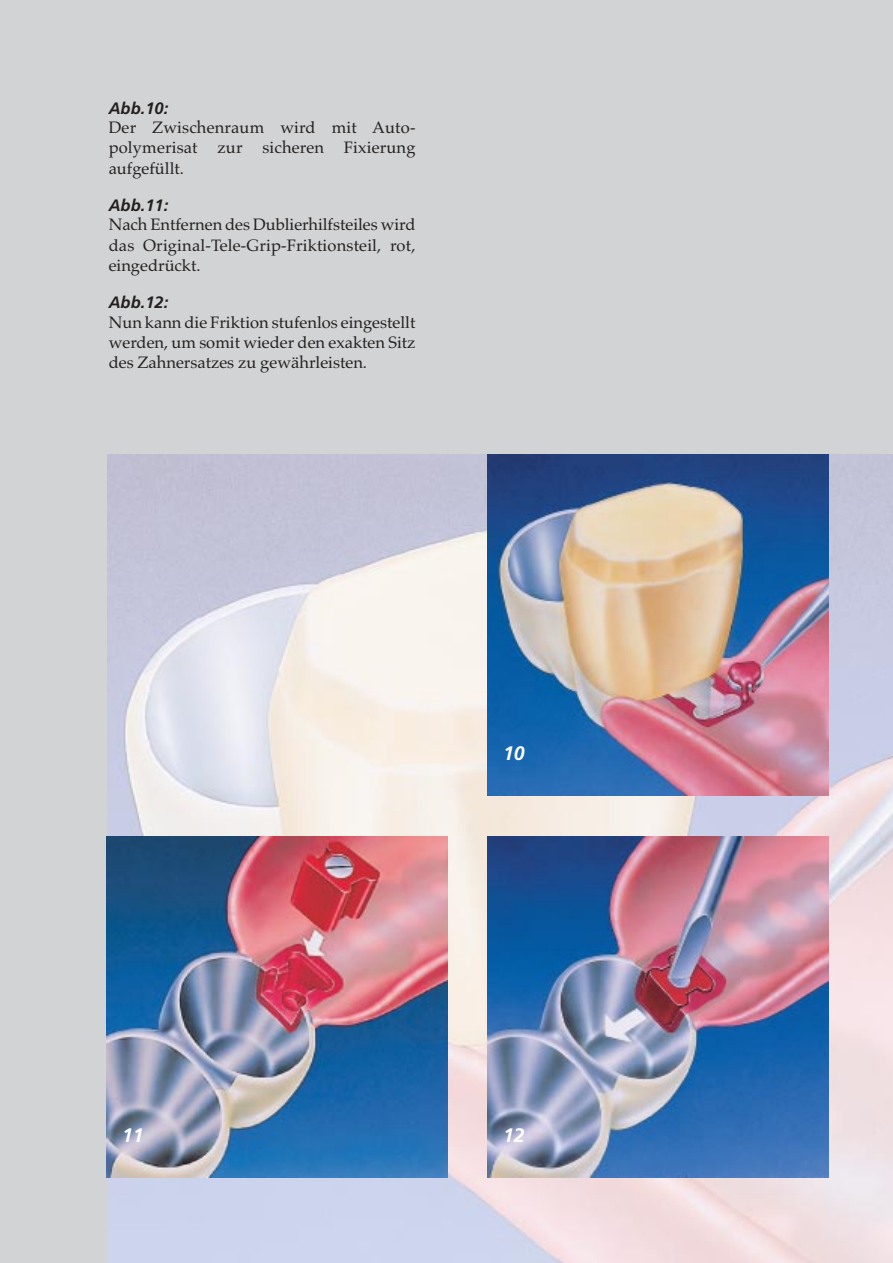
<style>
.page{position:relative;width:893px;height:1263px;background:#fff}
.page>*{position:absolute;margin:0;border:0;box-sizing:border-box;transform-origin:0 0}
.t1{font:italic 700 19.5px "Frutiger";color:#fff}
.t2{font:16.5px/20.1px "Palatino";color:#231f1f;text-align:justify}
.t3{font:italic 700 16.5px "Frutiger";color:#231f1f}
</style>
<div class="page">
<div style="left:1px;top:0;width:891px;height:1263px;background:#d1d3d5"></div>
<img style="left:107px;top:455px;width:785px;height:808px">
<img style="left:488px;top:455px;width:340px;height:340px">
<img style="left:488px;top:837px;width:340px;height:340px">
<img style="left:107px;top:837px;width:340px;height:340px">
<p class="t3" style="left:109px;top:101px;width:61px">Abb.10:</p>
<p class="t2" style="left:109px;top:120px;width:308px">Der Zwischenraum wird mit Auto&shy;polymerisat zur sicheren Fixierung aufgefüllt.</p>
<p class="t3" style="left:109px;top:199px;width:61px">Abb.11:</p>
<p class="t2" style="left:109px;top:217px;width:308px">Nach Entfernen des Dublierhilfsteiles wird das Original-Tele-Grip-Friktionsteil, rot, eingedrückt.</p>
<p class="t3" style="left:109px;top:296px;width:61px">Abb.12:</p>
<p class="t2" style="left:109px;top:314px;width:308px">Nun kann die Friktion stufenlos eingestellt werden, um somit wieder den exakten Sitz des Zahnersatzes zu gewährleisten.</p>
<p class="t1" style="left:503px;top:746px;width:23px">10</p>
<p class="t1" style="left:122px;top:1128px;width:23px">11</p>
<p class="t1" style="left:503px;top:1128px;width:23px">12</p>
</div>
